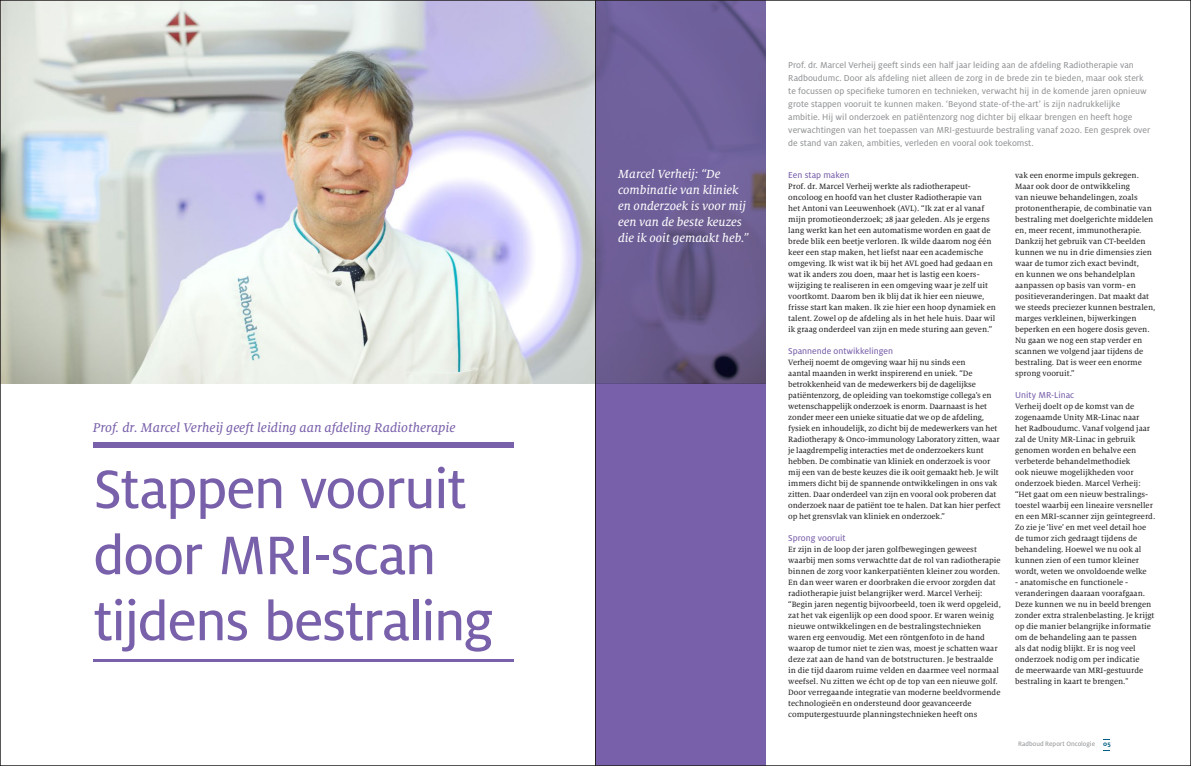
<style>
.page{position:relative;width:1191px;height:766px;background:#fff}
.page>*{position:absolute;margin:0;border:0;box-sizing:border-box;transform-origin:0 0}
.KOP_groot{font:60px/66px "Milo OT Text";letter-spacing:-.025em;color:#7960aa}
.Chapeau{font:14px "Milo Serif OT Text Ita";color:#7960aa}
.Foto_bijschrift{font:13px/16px "Milo Serif OT Text Ita";color:#fff}
.Bodytekst_intro_klei{font:9.5px/13px "Milo OT Text";color:#939598}
.KOP_Bodytekst{font:9.5px "Milo OT Text";color:#7960aa}
.Bodytekst_zwart{font:9.5px "Milo OT Text";color:#7960aa}
.Bodytekst_zwart-2{font:8.5px/11px "Milo Serif OT Text";color:#231f20}
.t1{font:7px "Milo OT Text";letter-spacing:.005em;color:#939598}
.s1{font-family:"Milo OT";font-weight:700;color:#005d85}
</style>
<div class="page">
<img style="left:2px;top:2px;width:593px;height:381px">
<svg style="left:596px;top:2px;width:169px;height:381px;background:#6b5d93"></svg>
<div style="left:595px;top:383px;width:170px;height:382px;background:#7960aa"></div>
<div style="left:93px;top:441px;width:421px;height:6px;background:#7960aa"></div>
<hr style="left:93px;top:659px;width:421px;height:2px;background:#7960aa">
<hr style="left:595px;top:0;width:1px;height:765px;background:#231f20">
<p class="Chapeau" style="left:93px;top:420px;width:364px">Prof. dr. Marcel Verheij geeft leiding aan afdeling Radiotherapie</p>
<p class="KOP_groot" style="left:93px;top:456px;width:402px">Stappen vooruit door MRI-scan tijdens bestraling</p>
<p class="Foto_bijschrift" style="left:618px;top:166px;width:132px">Marcel Verheij: “De combinatie van kliniek en onderzoek is voor mij een van de beste keuzes die ik ooit gemaakt heb.”</p>
<p class="Bodytekst_intro_klei" style="left:788px;top:58px;width:363px">Prof. dr. Marcel Verheij geeft sinds een half jaar leiding aan de afdeling Radiotherapie van Radboudumc. Door als afdeling niet alleen de zorg in de brede zin te bieden, maar ook sterk te focussen op specifieke tumoren en technieken, verwacht hij in de komende jaren opnieuw grote stappen vooruit te kunnen maken. ‘Beyond state-of-the-art’ is zijn nadrukkelijke ambitie. Hij wil onderzoek en patiëntenzorg nog dichter bij elkaar brengen en heeft hoge verwachtingen van het toepassen van MRI-gestuurde bestraling vanaf 2020. Een gesprek over de stand van zaken, ambities, verleden en vooral ook toekomst.</p>
<p class="KOP_Bodytekst" style="left:788px;top:170px;width:63px">Een stap maken</p>
<p class="Bodytekst_zwart-2" style="left:788px;top:181px;width:209px">Prof. dr. Marcel Verheij werkte als radiotherapeut&shy;oncoloog en hoofd van het cluster Radiotherapie van<br>het Antoni van Leeuwenhoek (AVL). “Ik zat er al vanaf mijn promotieonderzoek; 28 jaar geleden. Als je ergens lang werkt kan het een automatisme worden en gaat de brede blik een beetje verloren. Ik wilde daarom nog één keer een stap maken, het liefst naar een academische omgeving. Ik wist wat ik bij het AVL goed had gedaan en wat ik anders zou doen, maar het is lastig een koers&shy;wijziging te realiseren in een omgeving waar je zelf uit voortkomt. Daarom ben ik blij dat ik hier een nieuwe, frisse start kan maken. Ik zie hier een hoop dynamiek en talent. Zowel op de afdeling als in het hele huis. Daar wil ik graag onderdeel van zijn en mede sturing aan geven.”</p>
<p class="KOP_Bodytekst" style="left:788px;top:346px;width:106px">Spannende ontwikkelingen</p>
<p class="Bodytekst_zwart-2" style="left:788px;top:357px;width:214px">Verheij noemt de omgeving waar hij nu sinds een<br>aantal maanden in werkt inspirerend en uniek. “De betrokkenheid van de medewerkers bij de dagelijkse patiëntenzorg, de opleiding van toekomstige collega’s en wetenschappelijk onderzoek is enorm. Daarnaast is het zonder meer een unieke situatie dat we op de afdeling, fysiek en inhoudelijk, zo dicht bij de medewerkers van het Radiotherapy &amp; Onco-immunology Laboratory zitten, waar je laagdrempelig interacties met de onderzoekers kunt hebben. De combinatie van kliniek en onderzoek is voor mij een van de beste keuzes die ik ooit gemaakt heb. Je wilt immers dicht bij de spannende ontwikkelingen in ons vak zitten. Daar onderdeel van zijn en vooral ook proberen dat onderzoek naar de patiënt toe te halen. Dat kan hier perfect op het grensvlak van kliniek en onderzoek.”</p>
<p class="KOP_Bodytekst" style="left:788px;top:533px;width:59px">Sprong vooruit</p>
<p class="Bodytekst_zwart-2" style="left:788px;top:544px;width:214px">Er zijn in de loop der jaren golfbewegingen geweest waarbij men soms verwachtte dat de rol van radiotherapie binnen de zorg voor kankerpatiënten kleiner zou worden.<br>En dan weer waren er doorbraken die ervoor zorgden dat radiotherapie juist belangrijker werd. Marcel Verheij: “Begin jaren negentig bijvoorbeeld, toen ik werd opgeleid, zat het vak eigenlijk op een dood spoor. Er waren weinig nieuwe ontwikkelingen en de bestralingstechnieken waren erg eenvoudig. Met een röntgenfoto in de hand waarop de tumor niet te zien was, moest je schatten waar deze zat aan de hand van de botstructuren. Je bestraalde in die tijd daarom ruime velden en daarmee veel normaal weefsel. Nu zitten we écht op de top van een nieuwe golf.<br>Door verregaande integratie van moderne beeldvormende technologieën en ondersteund door geavanceerde computergestuurde planningstechnieken heeft ons</p>
<p class="Bodytekst_zwart-2" style="left:1015px;top:170px;width:142px">vak een enorme impuls gekregen.<br>Maar ook door de ontwikkeling<br>van nieuwe behandelingen, zoals protonentherapie, de combinatie van bestraling met doelgerichte middelen en, meer recent, immunotherapie.<br>Dankzij het gebruik van CT-beelden kunnen we nu in drie dimensies zien waar de tumor zich exact bevindt,<br>en kunnen we ons behandelplan aanpassen op basis van vorm- en positieveranderingen. Dat maakt dat we steeds preciezer kunnen bestralen, marges verkleinen, bijwerkingen beperken en een hogere dosis geven.<br>Nu gaan we nog een stap verder en scannen we volgend jaar tijdens de bestraling. Dat is weer een enorme sprong vooruit.”</p>
<p class="Bodytekst_zwart" style="left:1015px;top:390px;width:61px">Unity MR-Linac</p>
<p class="Bodytekst_zwart-2" style="left:1015px;top:401px;width:142px">Verheij doelt op de komst van de zogenaamde Unity MR-Linac naar<br>het Radboudumc. Vanaf volgend jaar zal de Unity MR-Linac in gebruik genomen worden en behalve een verbeterde behandelmethodiek<br>ook nieuwe mogelijkheden voor onderzoek bieden. Marcel Verheij: “Het gaat om een nieuw bestralings&shy;toestel waarbij een lineaire versneller en een MRI-scanner zijn geïntegreerd.<br>Zo zie je ‘live’ en met veel detail hoe de tumor zich gedraagt tijdens de behandeling. Hoewel we nu ook al kunnen zien of een tumor kleiner wordt, weten we onvoldoende welke</p>
<p class="Bodytekst_zwart-2" style="left:1015px;top:577px;width:141px">- anatomische en functionele - veranderingen daaraan voorafgaan.<br>Deze kunnen we nu in beeld brengen zonder extra stralenbelasting. Je krijgt op die manier belangrijke informatie om de behandeling aan te passen<br>als dat nodig blijkt. Er is nog veel onderzoek nodig om per indicatie<br>de meerwaarde van MRI-gestuurde bestraling in kaart te brengen."</p>
<p class="t1" style="left:1018px;top:740px;width:94px">Radboud Report Oncologie <span class="s1">05</span></p>
</div>
